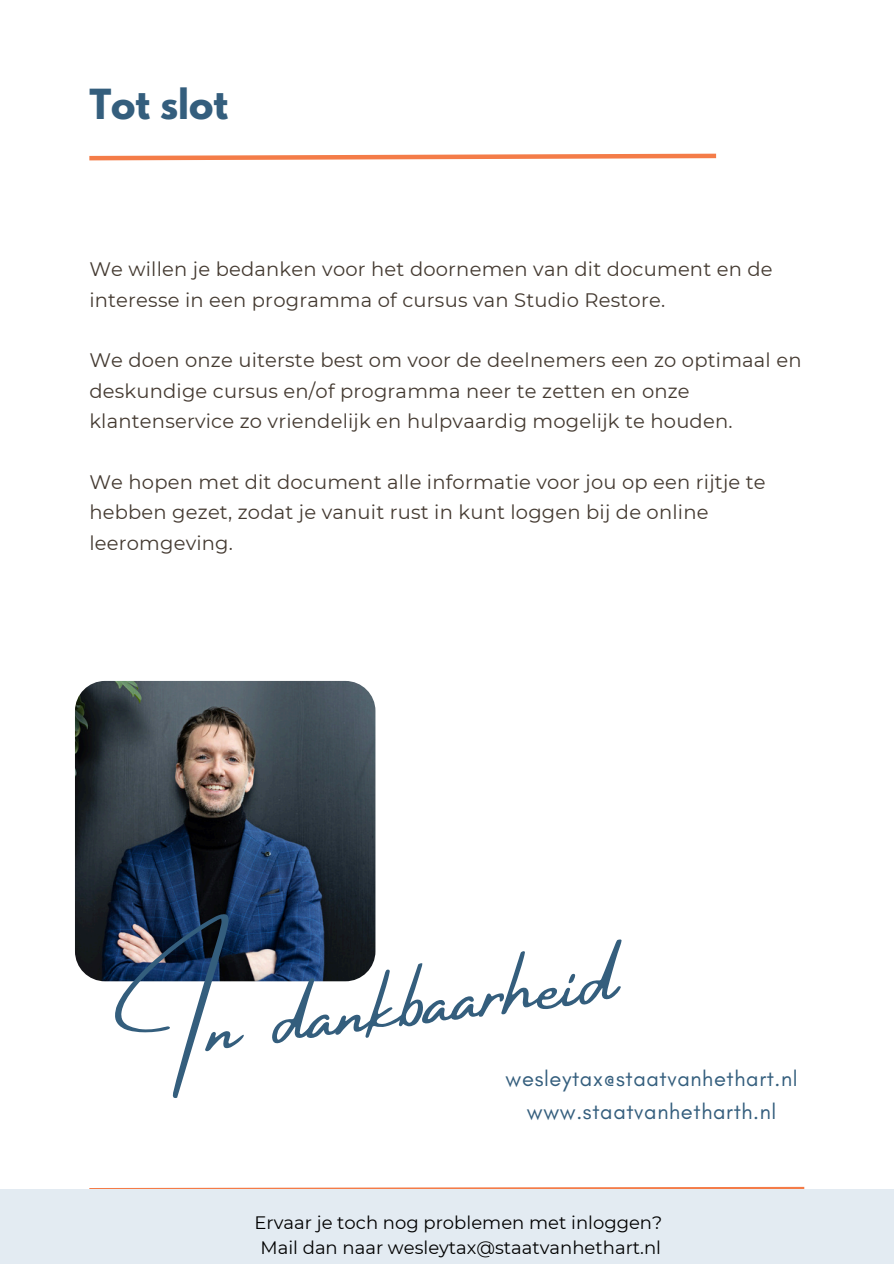
<style>
.page{position:relative;width:894px;height:1264px;background:#fff}
.page>*{position:absolute;margin:0;border:0;box-sizing:border-box;transform-origin:0 0}
.t1{font:90px "Amsterdam Four";color:#345e7d}
.t2{font:700 36.75px "League Spartan";color:#345e7d}
.t3{font:21.9px "Glacial Indifference";letter-spacing:.03em;color:#345e7d}
.t4{font:19.5px/30.3px "Montserrat";letter-spacing:.01em;color:#443a31}
.t5{font:18px "Montserrat";color:#000}
</style>
<div class="page">
<svg style="left:89px;top:153px;width:628px;height:8px"></svg>
<svg style="left:89px;top:1186px;width:716px;height:3px"></svg>
<div style="left:0;top:1189px;width:893px;height:74px;background:#e3ebf2"></div>
<img style="left:75px;top:681px;width:300px;height:300px;border-radius:30px">
<p class="t2" style="left:89px;top:86px;width:140px">Tot slot</p>
<h2 class="t4" style="left:89px;top:254px;width:684px">We willen je bedanken voor het doornemen van dit document en de interesse in een programma of cursus van Studio Restore.</h2>
<p class="t4" style="left:89px;top:345px;width:713px">We doen onze uiterste best om voor de deelnemers een zo optimaal en deskundige cursus en/of programma neer te zetten en onze klantenservice zo vriendelijk en hulpvaardig mogelijk te houden.</p>
<p class="t4" style="left:89px;top:467px;width:677px">We hopen met dit document alle informatie voor jou op een rijtje te hebben gezet, zodat je vanuit rust in kunt loggen bij de online leeromgeving.</p>
<h3 class="t1" style="left:111px;top:988px;width:504px;rotate:-7deg">In dankbaarheid</h3>
<p class="t3" style="left:527px;top:1098px;width:251px">www.staatvanhetharth.nl</p>
<p class="t3" style="left:505px;top:1064px;width:293px">wesleytax@staatvanhethart.nl</p>
<p class="t5" style="left:254px;top:1211px;width:409px">Ervaar je toch nog problemen met inloggen?</p>
<h1 class="t5" style="left:260px;top:1236px;width:402px">Mail dan naar wesleytax@staatvanhethart.nl</h1>
</div>
